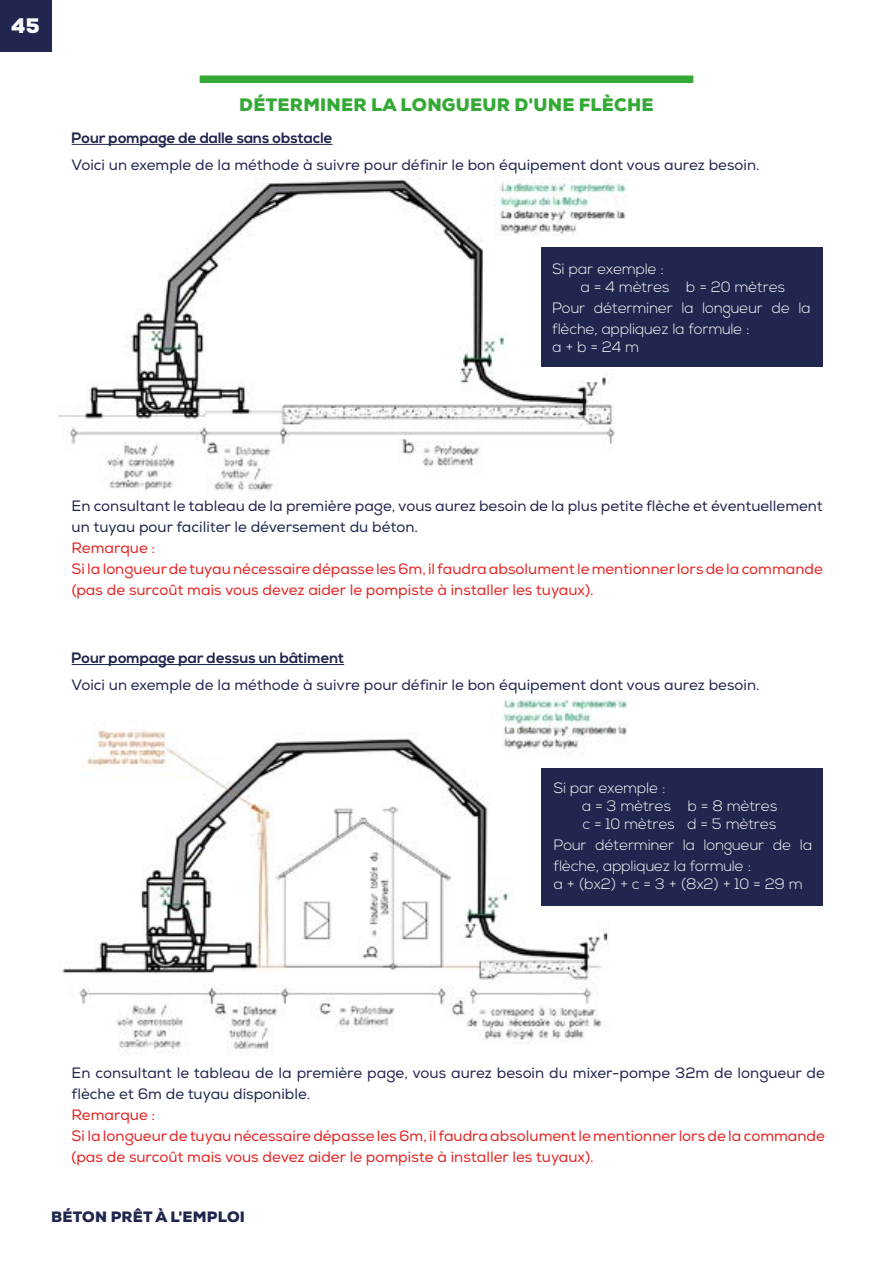
<style>
.page{position:relative;width:893px;height:1263px;background:#fff}
.page>*{position:absolute;margin:0;border:0;box-sizing:border-box;transform-origin:0 0}
.t1{font:900 21px "Nexa";color:#fff}
.t2{font:900 18px "Nexa";letter-spacing:.015em;color:#35a936}
.t3{font:15px/21px "Nexa";color:#21264e}
.t4{font:15px/21px "Nexa";color:#e52321}
.t5{font:300 15px/18px "Nexa";color:#fff}
.t6{font:700 15px "Nexa";color:#21264e}
.t7{font:900 15px "Nexa";letter-spacing:.015em;color:#21264e}
</style>
<div class="page">
<img style="left:62px;top:698px;width:566px;height:358px">
<div style="left:541px;top:768px;width:282px;height:138px;background:#21264e"></div>
<img style="left:58px;top:178px;width:576px;height:313px">
<hr style="left:72px;top:144px;width:261px;height:1px;background:#21264e">
<hr style="left:72px;top:664px;width:272px;height:1px;background:#21264e">
<div style="left:541px;top:248px;width:282px;height:119px;background:#21264e"></div>
<div style="left:200px;top:75px;width:493px;height:8px;background:#35a936"></div>
<div style="left:0;top:0;width:51px;height:52px;background:#21264e"></div>
<h1 class="t1" style="left:11px;top:13px;width:30px">45</h1>
<p class="t2" style="left:239px;top:93px;width:416px">DÉTERMINER LA LONGUEUR D'UNE FLÈCHE</p>
<p class="t6" style="left:72px;top:129px;width:262px">Pour pompage de dalle sans obstacle</p>
<p class="t3" style="left:72px;top:155px;width:689px">Voici un exemple de la méthode à suivre pour définir le bon équipement dont vous aurez besoin.</p>
<p class="t5" style="left:581px;top:260px;width:206px;text-indent:-28px">Si par exemple :<br>a = 4 mètres b = 20 mètres</p>
<p class="t5" style="left:552px;top:298px;width:260px;line-height:21px">Pour déterminer la longueur de la flèche, appliquez la formule :</p>
<p class="t5" style="left:552px;top:338px;width:88px">a + b = 24 m</p>
<p class="t3" style="left:72px;top:495px;width:753px">En consultant le tableau de la première page, vous aurez besoin de la plus petite flèche et éventuellement un tuyau pour faciliter le déversement du béton.</p>
<p class="t4" style="left:72px;top:537px;width:753px">Remarque :<br>Si la longueur de tuyau nécessaire dépasse les 6m, il faudra absolument le mentionner lors de la commande (pas de surcoût mais vous devez aider le pompiste à installer les tuyaux).</p>
<p class="t6" style="left:72px;top:649px;width:274px">Pour pompage par dessus un bâtiment</p>
<p class="t3" style="left:72px;top:675px;width:689px">Voici un exemple de la méthode à suivre pour définir le bon équipement dont vous aurez besoin.</p>
<p class="t5" style="left:582px;top:779px;width:197px;text-indent:-28px">Si par exemple :<br>a = 3 mètres b = 8 mètres c = 10 mètres d = 5 mètres</p>
<p class="t5" style="left:554px;top:835px;width:260px;line-height:21px">Pour déterminer la longueur de la flèche, appliquez la formule :</p>
<p class="t5" style="left:554px;top:875px;width:251px">a + (bx2) + c = 3 + (8x2) + 10 = 29 m</p>
<p class="t3" style="left:72px;top:1062px;width:755px">En consultant le tableau de la première page, vous aurez besoin du mixer-pompe 32m de longueur de flèche et 6m de tuyau disponible.</p>
<p class="t4" style="left:72px;top:1104px;width:755px">Remarque :<br>Si la longueur de tuyau nécessaire dépasse les 6m, il faudra absolument le mentionner lors de la commande (pas de surcoût mais vous devez aider le pompiste à installer les tuyaux).</p>
<p class="t7" style="left:51px;top:1207px;width:195px">BÉTON PRÊT À L'EMPLOI</p>
</div>
